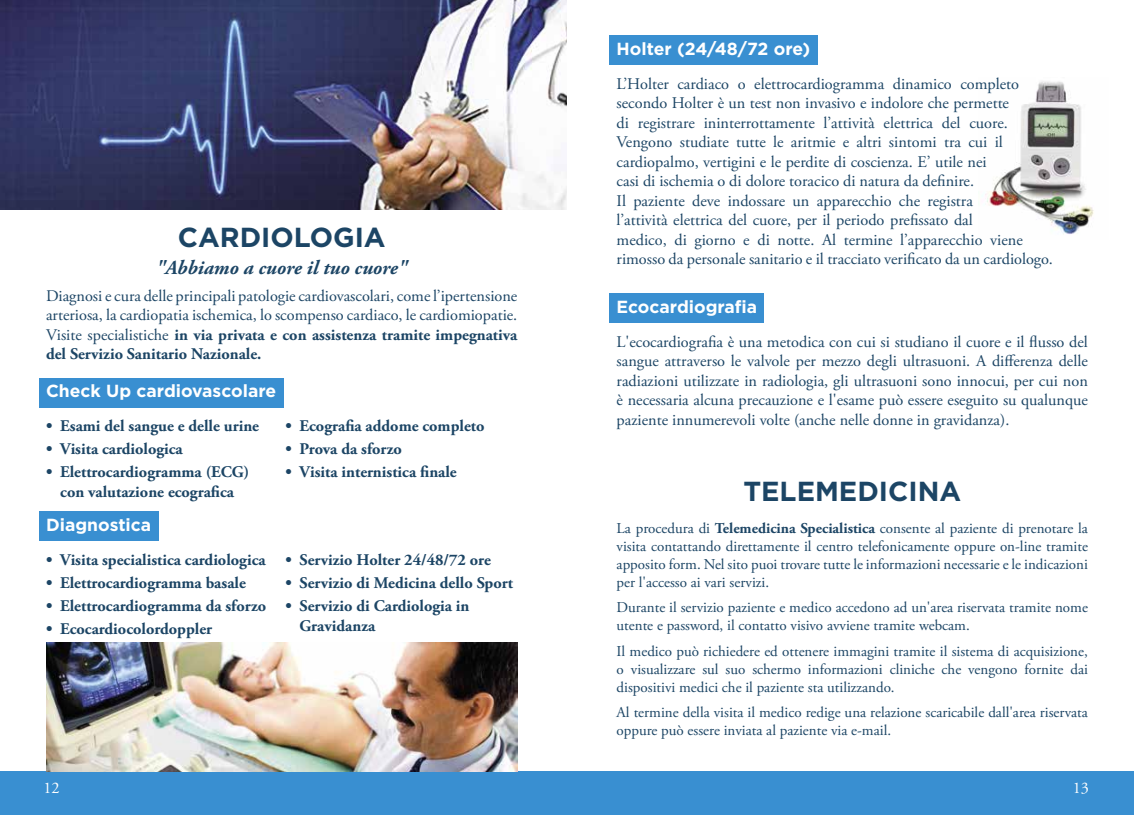
<style>
.page{position:relative;width:1134px;height:815px;background:#fff}
.page>*{position:absolute;margin:0;border:0;box-sizing:border-box;transform-origin:0 0}
.t1{font:700 27.5px "Gotham";color:#1c4565}
.t2{font:italic 700 20px "Adobe Garamond Pro";color:#1c4565}
.t3{font:700 17.5px "Gotham";color:#fff}
.t4{font:16.25px/19.5px "Adobe Garamond Pro";color:#1c4565;text-align:justify}
.t5{font:700 16.25px/19.5px "Adobe Garamond Pro";color:#1c4565;text-align:center}
.t6{font:16.25px "Adobe Garamond Pro";color:#fff}
.t7{font:15px/18px "Adobe Garamond Pro";color:#1c4565;text-align:justify}
.s1{font-weight:700}
</style>
<div class="page">
<img style="left:985px;top:81px;width:109px;height:153px">
<div style="left:567px;top:771px;width:567px;height:44px;background:#398fd1"></div>
<div style="left:0;top:771px;width:567px;height:44px;background:#398fd1"></div>
<div style="left:609px;top:35px;width:208px;height:30px;background:#398fd1"></div>
<div style="left:609px;top:293px;width:155px;height:30px;background:#398fd1"></div>
<img style="left:0;top:0;width:567px;height:209px">
<div style="left:39px;top:378px;width:244px;height:29px;background:#398fd1"></div>
<div style="left:39px;top:511px;width:119px;height:30px;background:#398fd1"></div>
<img style="left:46px;top:643px;width:471px;height:128px">
<h1 class="t1" style="left:178px;top:219px;width:209px">CARDIOLOGIA</h1>
<p class="t2" style="left:156px;top:256px;width:253px">"Abbiamo a cuore il tuo cuore"</p>
<p class="t4" style="left:46px;top:287px;width:473px">Diagnosi e cura delle principali patologie cardiovascolari, come l’ipertensione arteriosa, la cardiopatia ischemica, lo scompenso cardiaco, le cardiomiopatie.<br>Visite specialistiche <span class="s1">in via privata e con assistenza tramite impegnativa del Servizio Sanitario Nazionale.</span></p>
<p class="t3" style="left:46px;top:380px;width:232px">Check Up cardiovascolare</p>
<p class="t5" style="left:46px;top:417px;width:215px">• Esami del sangue e delle urine</p>
<p class="t5" style="left:46px;top:440px;width:138px">• Visita cardiologica</p>
<p class="t5" style="left:46px;top:463px;width:205px">• Elettrocardiogramma (ECG) con valutazione ecografica</p>
<p class="t5" style="left:285px;top:417px;width:201px">• Ecografia addome completo</p>
<p class="t5" style="left:285px;top:440px;width:118px">• Prova da sforzo</p>
<p class="t5" style="left:285px;top:463px;width:173px">• Visita internistica finale</p>
<p class="t3" style="left:46px;top:514px;width:107px">Diagnostica</p>
<p class="t5" style="left:46px;top:550px;width:221px">• Visita specialistica cardiologica</p>
<p class="t5" style="left:46px;top:573px;width:201px">• Elettrocardiogramma basale</p>
<p class="t5" style="left:46px;top:596px;width:222px">• Elettrocardiogramma da sforzo</p>
<p class="t5" style="left:46px;top:620px;width:168px">• Ecocardiocolordoppler</p>
<p class="t5" style="left:285px;top:550px;width:207px">• Servizio Holter 24/48/72 ore</p>
<p class="t5" style="left:285px;top:573px;width:229px">• Servizio di Medicina dello Sport</p>
<p class="t5" style="left:300px;top:596px;width:171px;text-align:left;text-indent:-14px">• Servizio di Cardiologia in<br>Gravidanza</p>
<p class="t3" style="left:617px;top:37px;width:195px">Holter (24/48/72 ore)</p>
<p class="t4" style="left:617px;top:75px;width:438px;text-align:left">L’Holter cardiaco o elettrocardiogramma dinamico completo secondo Holter è un test non invasivo e indolore che permette<br>di registrare ininterrottamente l’attività elettrica del cuore.<br>Vengono studiate tutte le aritmie e altri sintomi tra cui il cardiopalmo, vertigini e le perdite di coscienza. E’ utile nei<br>casi di ischemia o di dolore toracico di natura da definire.<br>Il paziente deve indossare un apparecchio che registra<br>l’attività elettrica del cuore, per il periodo prefissato dal<br>medico, di giorno e di notte. Al termine l’apparecchio viene rimosso da personale sanitario e il tracciato verificato da un cardiologo.</p>
<p class="t3" style="left:617px;top:295px;width:142px">Ecocardiografia</p>
<p class="t4" style="left:617px;top:333px;width:473px">L'ecocardiografia è una metodica con cui si studiano il cuore e il flusso del sangue attraverso le valvole per mezzo degli ultrasuoni. A differenza delle radiazioni utilizzate in radiologia, gli ultrasuoni sono innocui, per cui non è necessaria alcuna precauzione e l'esame può essere eseguito su qualunque paziente innumerevoli volte (anche nelle donne in gravidanza).</p>
<h1 class="t1" style="left:743px;top:473px;width:219px">TELEMEDICINA</h1>
<p class="t7" style="left:617px;top:520px;width:473px">La procedura di <span class="s1">Telemedicina Specialistica</span> consente al paziente di prenotare la visita contattando direttamente il centro telefonicamente oppure on-line tramite apposito form. Nel sito puoi trovare tutte le informazioni necessarie e le indicazioni per l'accesso ai vari servizi.</p>
<p class="t7" style="left:617px;top:599px;width:473px">Durante il servizio paziente e medico accedono ad un'area riservata tramite nome utente e password, il contatto visivo avviene tramite webcam.</p>
<p class="t7" style="left:617px;top:642px;width:473px">Il medico può richiedere ed ottenere immagini tramite il sistema di acquisizione, o visualizzare sul suo schermo informazioni cliniche che vengono fornite dai dispositivi medici che il paziente sta utilizzando.</p>
<p class="t7" style="left:617px;top:703px;width:473px">Al termine della visita il medico redige una relazione scaricabile dall'area riservata oppure può essere inviata al paziente via e-mail.</p>
<p class="t6" style="left:43px;top:778px;width:18px">12</p>
<p class="t6" style="left:1073px;top:778px;width:18px">13</p>
</div>
